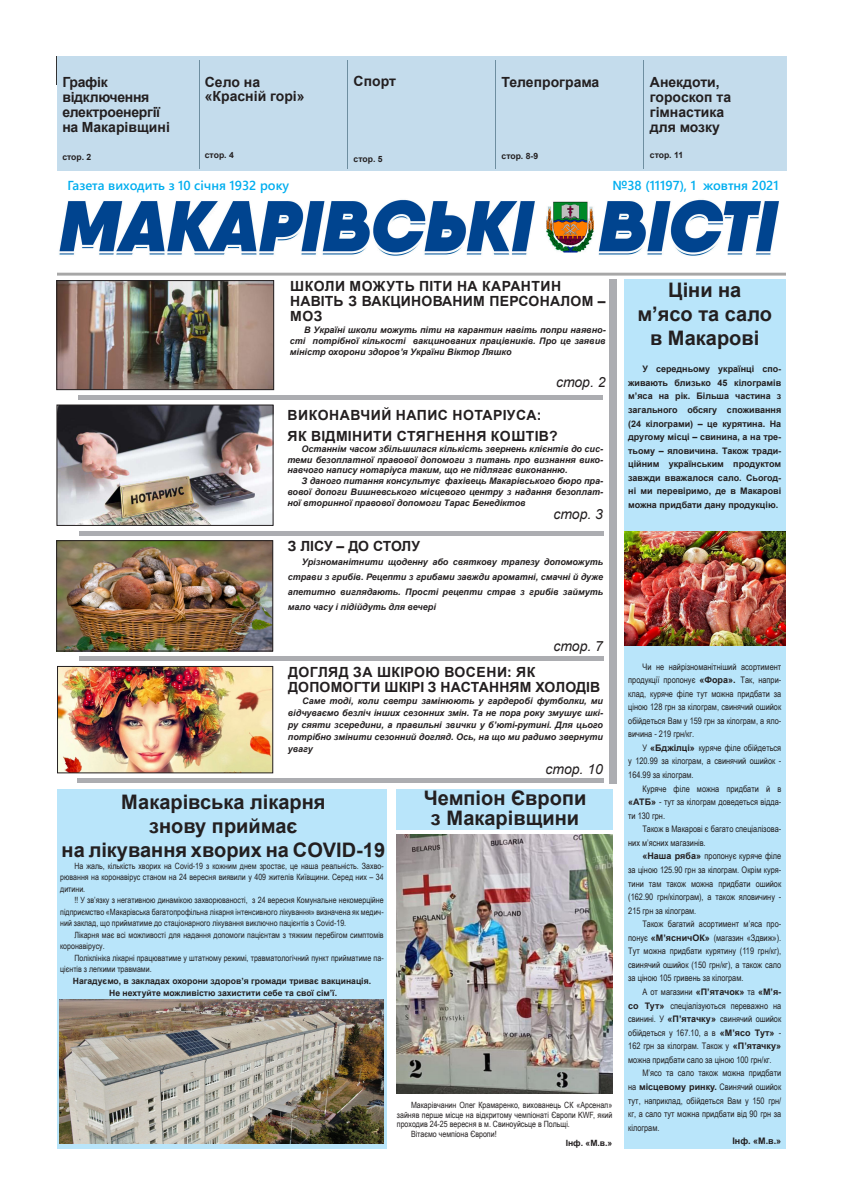
<style>
.page{position:relative;width:842px;height:1191px;background:#fff}
.page>*{position:absolute;margin:0;border:0;box-sizing:border-box;transform-origin:0 0}
.заголовок_новий{font:700 20px "Arial";color:#231f20}
.заголовок_новий-2{font:700 14px/15.3px "Arial";color:#231f20}
.заголовок_новий-3{font:700 14px "Arial";letter-spacing:.035em;color:#231f20}
.заголовок_новий-4{font:700 14px "Arial";letter-spacing:-.02em;color:#231f20}
.текст{font:italic 14px "Arial";color:#231f20}
.t1{font:600 13px "Segoe UI";color:#00aeef}
.текст-2{font:9px/13.6px "Arial Narrow";color:#231f20;text-align:justify}
.текст-3{font:italic 700 9px/11.9px "Arial";color:#231f20;text-align:justify}
.текст-4{font:700 9px/13.6px "Arial";color:#231f20;text-align:justify}
.текст-5{font:8.6px/11.5px "Arial Narrow";color:#231f20;text-align:justify}
.текст-6{font:700 8.6px "Arial";color:#231f20}
.s1{font-family:"Arial";font-weight:700}
</style>
<div class="page">
<div style="left:397px;top:788px;width:216px;height:41px;background:#b9e5fa"></div>
<div style="left:624px;top:279px;width:161px;height:869px;background:#b9e5fa"></div>
<img style="left:57px;top:56px;width:729px;height:220px">
<hr style="left:199px;top:60px;width:1px;height:108px;background:#6e8ea0">
<hr style="left:347px;top:61px;width:1px;height:108px;background:#6e8ea0">
<hr style="left:495px;top:60px;width:1px;height:108px;background:#6e8ea0">
<hr style="left:643px;top:60px;width:1px;height:108px;background:#6e8ea0">
<div style="left:609px;top:279px;width:8px;height:504px;background:#acadb1"></div>
<img style="left:624px;top:532px;width:161px;height:113px">
<div style="left:57px;top:789px;width:330px;height:359px;background:#b9e5fa"></div>
<img style="left:60px;top:999px;width:323px;height:144px">
<div style="left:77px;top:778px;width:526px;height:5px;background:#acadb1"></div>
<div style="left:79px;top:395px;width:524px;height:5px;background:#acadb1"></div>
<hr style="left:79px;top:531px;width:524px;height:4px;background:#acadb1">
<div style="left:79px;top:656px;width:524px;height:5px;background:#acadb1"></div>
<img style="left:59px;top:407px;width:212px;height:116px">
<div style="left:57px;top:405px;width:216px;height:120px;border:1px solid #231f20"></div>
<img style="left:59px;top:668px;width:212px;height:103px">
<div style="left:57px;top:666px;width:216px;height:107px;border:1px solid #231f20"></div>
<img style="left:58px;top:542px;width:213px;height:107px">
<div style="left:56px;top:540px;width:217px;height:111px;border:1px solid #231f20"></div>
<img style="left:59px;top:282px;width:213px;height:106px">
<div style="left:57px;top:280px;width:217px;height:110px;border:1px solid #231f20"></div>
<img style="left:397px;top:834px;width:216px;height:259px">
<p class="заголовок_новий-2" style="left:62px;top:74px;width:47px">Графік</p>
<p class="заголовок_новий-4" style="left:62px;top:87px;width:89px">відключення</p>
<p class="заголовок_новий-4" style="left:62px;top:102px;width:99px">електроенергії</p>
<p class="заголовок_новий-2" style="left:62px;top:119px;width:109px">на Макарівщині</p>
<p class="текст-6" style="left:62px;top:151px;width:30px">стор. 2</p>
<p class="заголовок_новий-2" style="left:205px;top:74px;width:57px">Село на</p>
<p class="заголовок_новий-2" style="left:205px;top:88px;width:101px">«Красній горі»</p>
<p class="текст-6" style="left:205px;top:149px;width:30px">стор. 4</p>
<p class="заголовок_новий-2" style="left:354px;top:74px;width:44px">Спорт</p>
<p class="текст-6" style="left:354px;top:153px;width:30px">стор. 5</p>
<p class="заголовок_новий-2" style="left:502px;top:74px;width:99px">Телепрограма</p>
<p class="текст-6" style="left:502px;top:150px;width:38px">стор. 8-9</p>
<p class="заголовок_новий-2" style="left:650px;top:74px;width:71px">Анекдоти,</p>
<p class="заголовок_новий-2" style="left:650px;top:89px;width:83px">гороскоп та</p>
<p class="заголовок_новий-2" style="left:650px;top:104px;width:76px">гімнастика</p>
<p class="заголовок_новий-2" style="left:650px;top:119px;width:72px">для мозку</p>
<p class="текст-6" style="left:650px;top:149px;width:35px">стор. 11</p>
<p class="t1" style="left:68px;top:173px;width:223px">Газета виходить з 10 січня 1932 року</p>
<p class="t1" style="left:612px;top:173px;width:168px">№38 (11197), 1 жовтня 2021</p>
<p class="заголовок_новий-3" style="left:290px;top:276px;width:273px">ШКОЛИ МОЖУТЬ ПІТИ НА КАРАНТИН</p>
<p class="заголовок_новий-2" style="left:290px;top:294px;width:317px">НАВІТЬ З ВАКЦИНОВАНИМ ПЕРСОНАЛОМ –<br>МОЗ</p>
<p class="текст-3" style="left:290px;top:324px;width:317px;line-height:11.3px;text-indent:14px">В Україні школи можуть піти на карантин навіть попри наявно&shy;сті потрібної кількості вакцинованих працівників. Про це заявив міністр охорони здоров’я України Віктор Ляшко</p>
<p class="текст" style="left:556px;top:373px;width:51px">стор. 2</p>
<p class="заголовок_новий-3" style="left:288px;top:405px;width:255px">ВИКОНАВЧИЙ НАПИС НОТАРІУСА:</p>
<p class="заголовок_новий-3" style="left:288px;top:426px;width:272px">ЯК ВІДМІНИТИ СТЯГНЕННЯ КОШТІВ?</p>
<p class="текст-3" style="left:287px;top:443px;width:317px;line-height:10.7px;text-indent:14px">Останнім часом збільшилася кількість звернень клієнтів до сис&shy;теми безоплатної правової допомоги з питань про визнання вико&shy;навчого напису нотаріуса таким, що не підлягає виконанню.</p>
<p class="текст-3" style="left:287px;top:476px;width:317px;line-height:10.7px;text-indent:14px">З даного питання консультує фахівець Макарівського бюро пра&shy;вової допоги Вишневського місцевого центру з надання безоплат&shy;ної вторинної правової допомоги Тарас Бенедіктов</p>
<p class="текст" style="left:553px;top:504px;width:51px">стор. 3</p>
<p class="заголовок_новий-2" style="left:288px;top:538px;width:134px">З ЛІСУ – ДО СТОЛУ</p>
<p class="текст-3" style="left:288px;top:555px;width:317px;line-height:14.7px;text-indent:14px">Урізноманітнити щоденну або святкову трапезу допоможуть страви з грибів. Рецепти з грибами завжди ароматні, смачні й дуже апетитно виглядають. Прості рецепти страв з грибів займуть мало часу і підійдуть для вечері</p>
<p class="текст" style="left:553px;top:637px;width:51px">стор. 7</p>
<p class="заголовок_новий-3" style="left:288px;top:661px;width:249px">ДОГЛЯД ЗА ШКІРОЮ ВОСЕНИ: ЯК</p>
<p class="заголовок_новий-2" style="left:288px;top:680px;width:314px">ДОПОМОГТИ ШКІРІ З НАСТАННЯМ ХОЛОДІВ</p>
<p class="текст-3" style="left:288px;top:695px;width:317px;text-indent:14px">Саме тоді, коли светри замінюють у гардеробі футболки, ми відчуваємо безліч інших сезонних змін. Та не пора року змушує шкі&shy;ру сяяти зсередини, а правильні звички у б’юті-рутині. Для цього потрібно змінити сезонний догляд. Ось, на що ми радимо звернути увагу</p>
<p class="текст" style="left:545px;top:760px;width:59px">стор. 10</p>
<p class="заголовок_новий" style="left:121px;top:788px;width:206px">Макарівська лікарня</p>
<p class="заголовок_новий" style="left:149px;top:812px;width:150px">знову приймає</p>
<p class="заголовок_новий" style="left:62px;top:836px;width:325px">на лікування хворих на COVID-19</p>
<p class="текст-5" style="left:60px;top:859px;width:325px;text-indent:14px">На жаль, кількість хворих на Covid-19 з кожним днем зростає, це наша реальність. Захво&shy;рювання на коронавірус станом на 24 вересня виявили у 409 жителів Київщини. Серед них – 34 дитини.</p>
<p class="текст-5" style="left:60px;top:894px;width:325px;text-indent:14px">‼️ У зв’язку з негативною динамікою захворюваності, з 24 вересня Комунальне некомерційне підприємство «Макарівська багатопрофільна лікарня інтенсивного лікування» визначена як медич&shy;ний заклад, що прийматиме до стаціонарного лікування виключно пацієнтів з Covid-19.</p>
<p class="текст-5" style="left:60px;top:928px;width:325px;text-indent:14px">Лікарня має всі можливості для надання допомоги пацієнтам з тяжким перебігом симптомів коронавірусу.</p>
<p class="текст-5" style="left:60px;top:951px;width:325px;text-indent:14px">Поліклініка лікарні працюватиме у штатному режимі, травматологічний пункт прийматиме па&shy;цієнтів з легкими травмами.</p>
<p class="текст-6" style="left:73px;top:975px;width:300px">Нагадуємо, в закладах охорони здоров’я громади триває вакцинація.</p>
<p class="текст-6" style="left:109px;top:986px;width:229px">Не нехтуйте можливістю захистити себе та свої сім’ї.</p>
<p class="заголовок_новий" style="left:424px;top:784px;width:164px">Чемпіон Європи</p>
<p class="заголовок_новий" style="left:431px;top:804px;width:150px">з Макарівщини</p>
<p class="текст-5" style="left:397px;top:1099px;width:217px;line-height:9.6px;text-indent:14px">Макарівчанин Олег Крамаренко, вихованець СК «Арсенал» зайняв перше місце на відкритому чемпіонаті Європи KWF, який проходив 24-25 вересня в м. Свиноуйсьце в Польщі.</p>
<p class="текст-5" style="left:411px;top:1127px;width:87px">Вітаємо чемпіона Європи!</p>
<p class="текст-6" style="left:566px;top:1137px;width:48px">Інф. «М.в.»</p>
<p class="заголовок_новий" style="left:668px;top:276px;width:75px">Ціни на</p>
<p class="заголовок_новий" style="left:637px;top:300px;width:136px">м’ясо та сало</p>
<p class="заголовок_новий" style="left:650px;top:324px;width:111px">в Макарові</p>
<p class="текст-4" style="left:628px;top:362px;width:155px;text-indent:14px">У середньому українці спо&shy;живають близько 45 кілограмів м’яса на рік. Більша частина з загального обсягу споживання (24 кілограми) – це курятина. На другому місці – свинина, а на тре&shy;тьому – яловичина. Також тради&shy;ційним українським продуктом завжди вважалося сало. Сьогод&shy;ні ми перевіримо, де в Макарові можна придбати дану продукцію.</p>
<p class="текст-2" style="left:628px;top:659px;width:155px;text-indent:14px">Чи не найрізноманітніший асортимент продукції пропонує <span class="s1">«Фора».</span> Так, напри&shy;клад, куряче філе тут можна придбати за ціною 128 грн за кілограм, свинячий ошийок обійдеться Вам у 159 грн за кілограм, а яло&shy;вичина - 219 грн/кг.</p>
<p class="текст-2" style="left:628px;top:740px;width:155px;text-indent:14px">У <span class="s1">«Бджілці»</span> куряче філе обійдеться у 120.99 за кілограм, а свинячий ошийок - 164.99 за кілограм.</p>
<p class="текст-2" style="left:628px;top:781px;width:155px;text-indent:14px">Куряче філе можна придбати й в <span class="s1">«АТБ»</span> - тут за кілограм доведеться відда&shy;ти 130 грн.</p>
<p class="текст-2" style="left:628px;top:822px;width:155px;text-indent:14px">Також в Макарові є багато спеціалізова&shy;них м’ясних магазинів.</p>
<p class="текст-2" style="left:628px;top:849px;width:155px;text-indent:14px"><span class="s1">«Наша ряба»</span> пропонує куряче філе за ціною 125.90 грн за кілограм. Окрім куря&shy;тини там також можна придбати ошийок (162.90 грн/кілограм), а також яловичину - 215 грн за кілограм.</p>
<p class="текст-2" style="left:628px;top:917px;width:155px;text-indent:14px">Також багатий асортимент м’яса про&shy;понує <span class="s1">«М’ясничОК»</span> (магазин «Здвиж»).<br>Тут можна придбати курятину (119 грн/кг), свинячий ошийок (150 грн/кг), а також сало за ціною 105 гривень за кілограм.</p>
<p class="текст-2" style="left:628px;top:984px;width:155px;text-indent:14px">А от магазини <span class="s1">«П’ятачок»</span> та <span class="s1">«М’я&shy;со Тут»</span> спеціалізуються переважно на свинині. У <span class="s1">«П’ятачку»</span> свинячий ошийок обійдеться у 167.10, а в <span class="s1">«М’ясо Тут»</span> - 162 грн за кілограм. Також у <span class="s1">«П’ятачку» </span>можна придбати сало за ціною 100 грн/кг.</p>
<p class="текст-2" style="left:628px;top:1066px;width:155px;text-indent:14px">М’ясо та сало також можна придбати на <span class="s1">місцевому ринку.</span> Свинячий ошийок тут, наприклад, обійдеться Вам у 150 грн/ кг, а сало тут можна придбати від 90 грн за кілограм.</p>
<p class="текст-4" style="left:732px;top:1134px;width:50px">Інф. «М.в.»</p>
</div>
